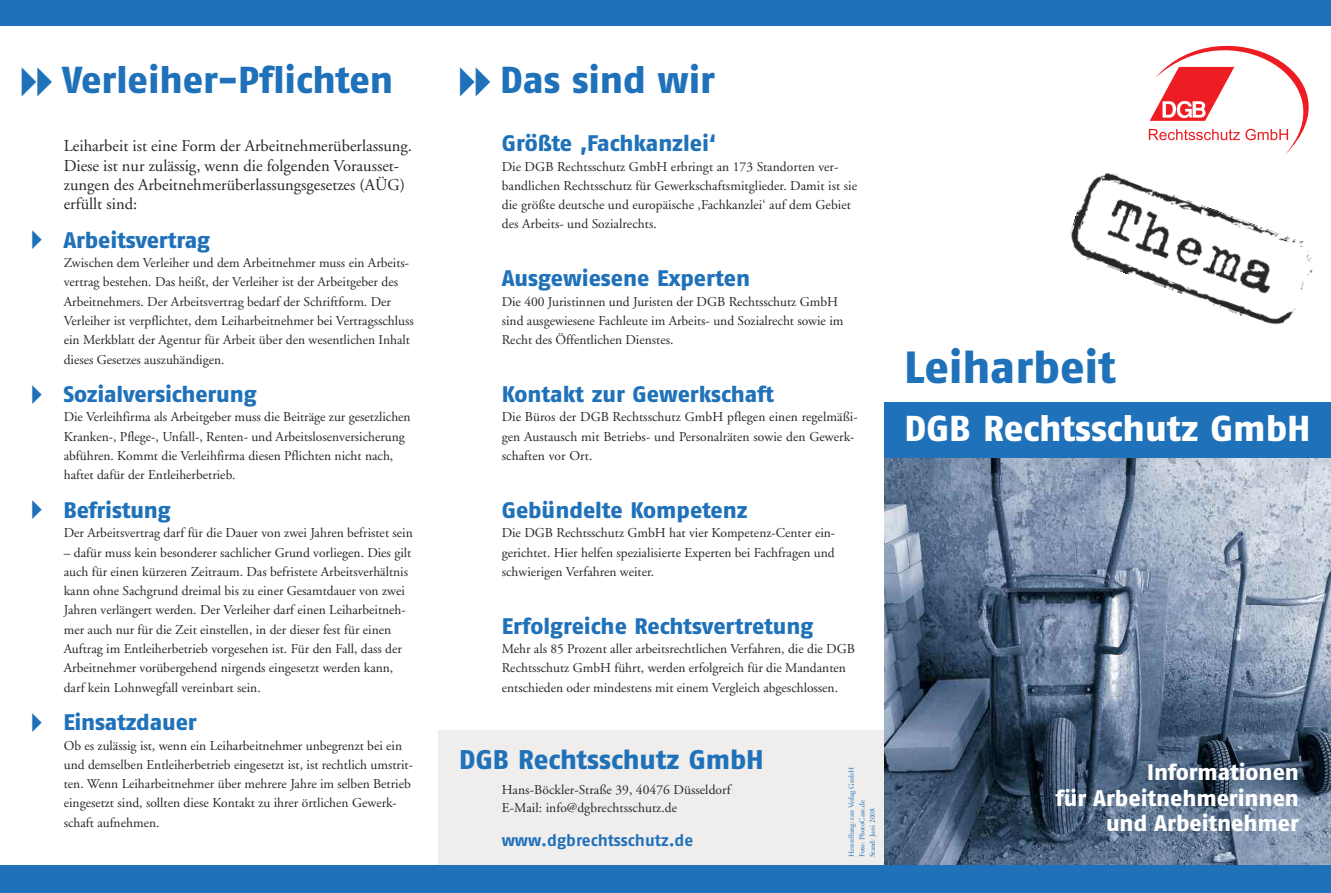
<style>
.page{position:relative;width:1331px;height:893px;background:#fff}
.page>*{position:absolute;margin:0;border:0;box-sizing:border-box;transform-origin:0 0}
.t1{font:45px "Fago No Exb";letter-spacing:-.005em;color:#1f71b9}
.t2{font:37.5px "Fago No Exb";color:#1f71b9}
.t3{font:36px "Fago No Exb";color:#fff}
.t4{font:27px "Fago No Exb";color:#1f71b9}
.t5{font:22.5px "Fago No Exb";letter-spacing:-.005em;color:#1f71b9}
.t6{font:22.5px/25.5px "Fago No Exb";color:#fff;text-align:right}
.t7{font:16.5px/19.4px "Adobe Garamond";color:#272627}
.t8{font:700 16.5px "Fago No";color:#1f71b9}
.t9{font:13.5px/19.4px "Adobe Garamond";color:#272627}
.t10{font:7.5px/10.5px "Adobe Garamond";color:#1f71b9}
</style>
<div class="page">
<div style="left:438px;top:730px;width:446px;height:135px;background:#efeeed"></div>
<div style="left:884px;top:402px;width:447px;height:58px;background:#1f71b9"></div>
<div style="left:0;top:0;width:1331px;height:26px;background:#1f71b9"></div>
<img style="left:1070px;top:173px;width:243px;height:152px">
<img style="left:884px;top:458px;width:447px;height:407px">
<div style="left:0;top:865px;width:1331px;height:28px;background:#1f71b9"></div>
<svg style="left:1149px;top:46px;width:160px;height:109px"></svg>
<h2 class="t2" style="left:62px;top:66px;width:333px">Verleiher-Pflichten</h2>
<h2 class="t2" style="left:500px;top:66px;width:216px">Das sind wir</h2>
<h3 class="t5" style="left:502px;top:135px;width:216px">Größte ‚Fachkanzlei‘</h3>
<p class="t7" style="left:64px;top:138px;width:350px">Leiharbeit ist eine Form der Arbeitnehmerüberlassung.<br>Diese ist nur zulässig, wenn die folgenden Vorausset&shy;zungen des Arbeitnehmerüberlassungsgesetzes (AÜG) erfüllt sind:</p>
<p class="t9" style="left:502px;top:158px;width:357px">Die DGB Rechtsschutz GmbH erbringt an 173 Standorten ver&shy;bandlichen Rechtsschutz für Gewerkschaftsmitglieder. Damit ist sie die größte deutsche und europäische ,Fachkanzlei‘ auf dem Gebiet des Arbeits- und Sozialrechts.</p>
<h3 class="t5" style="left:63px;top:231px;width:148px">Arbeitsvertrag</h3>
<p class="t9" style="left:64px;top:254px;width:351px">Zwischen dem Verleiher und dem Arbeitnehmer muss ein Arbeits&shy;vertrag bestehen. Das heißt, der Verleiher ist der Arbeitgeber des Arbeitnehmers. Der Arbeitsvertrag bedarf der Schriftform. Der Verleiher ist verpflichtet, dem Leiharbeitnehmer bei Vertragsschluss ein Merkblatt der Agentur für Arbeit über den wesentlichen Inhalt dieses Gesetzes auszuhändigen.</p>
<h3 class="t5" style="left:63px;top:386px;width:195px">Sozialversicherung</h3>
<p class="t9" style="left:64px;top:409px;width:348px">Die Verleihfirma als Arbeitgeber muss die Beiträge zur gesetzlichen Kranken-, Pflege-, Unfall-, Renten- und Arbeitslosenversicherung abführen. Kommt die Verleihfirma diesen Pflichten nicht nach, haftet dafür der Entleiherbetrieb.</p>
<h3 class="t5" style="left:63px;top:501px;width:109px">Befristung</h3>
<p class="t9" style="left:64px;top:524px;width:350px">Der Arbeitsvertrag darf für die Dauer von zwei Jahren befristet sein</p>
<p class="t9" style="left:64px;top:544px;width:349px">– dafür muss kein besonderer sachlicher Grund vorliegen. Dies gilt auch für einen kürzeren Zeitraum. Das befristete Arbeitsverhältnis kann ohne Sachgrund dreimal bis zu einer Gesamtdauer von zwei Jahren verlängert werden. Der Verleiher darf einen Leiharbeitneh&shy;mer auch nur für die Zeit einstellen, in der dieser fest für einen Auftrag im Entleiherbetrieb vorgesehen ist. Für den Fall, dass der Arbeitnehmer vorübergehend nirgends eingesetzt werden kann, darf kein Lohnwegfall vereinbart sein.</p>
<h3 class="t5" style="left:63px;top:714px;width:135px">Einsatzdauer</h3>
<p class="t9" style="left:64px;top:737px;width:351px">Ob es zulässig ist, wenn ein Leiharbeitnehmer unbegrenzt bei ein und demselben Entleiherbetrieb eingesetzt ist, ist rechtlich umstrit&shy;ten. Wenn Leiharbeitnehmer über mehrere Jahre im selben Betrieb eingesetzt sind, sollten diese Kontakt zu ihrer örtlichen Gewerk&shy;schaft aufnehmen.</p>
<h3 class="t5" style="left:502px;top:270px;width:250px">Ausgewiesene Experten</h3>
<p class="t9" style="left:502px;top:293px;width:343px">Die 400 Juristinnen und Juristen der DGB Rechtsschutz GmbH sind ausgewiesene Fachleute im Arbeits- und Sozialrecht sowie im<br>Recht des Öffentlichen Dienstes.</p>
<h3 class="t5" style="left:502px;top:386px;width:274px">Kontakt zur Gewerkschaft</h3>
<p class="t9" style="left:502px;top:409px;width:357px">Die Büros der DGB Rechtsschutz GmbH pflegen einen regelmäßi&shy;gen Austausch mit Betriebs- und Personalräten sowie den Gewerk&shy;schaften vor Ort.</p>
<h3 class="t5" style="left:502px;top:501px;width:247px">Gebündelte Kompetenz</h3>
<p class="t9" style="left:502px;top:524px;width:335px;text-align:justify">Die DGB Rechtsschutz GmbH hat vier Kompetenz-Center ein&shy;gerichtet. Hier helfen spezialisierte Experten bei Fachfragen und schwierigen Verfahren weiter.</p>
<h3 class="t5" style="left:502px;top:617px;width:313px">Erfolgreiche Rechtsvertretung</h3>
<p class="t9" style="left:502px;top:640px;width:355px">Mehr als 85 Prozent aller arbeitsrechtlichen Verfahren, die die DGB<br>Rechtsschutz GmbH führt, werden erfolgreich für die Mandanten entschieden oder mindestens mit einem Vergleich abgeschlossen.</p>
<h3 class="t4" style="left:459px;top:749px;width:306px">DGB Rechtsschutz GmbH</h3>
<p class="t9" style="left:502px;top:782px;width:231px;line-height:18px">Hans-Böckler-Straße 39, 40476 Düsseldorf<br>E-Mail: info@dgbrechtsschutz.de</p>
<p class="t8" style="left:502px;top:834px;width:193px">www.dgbrechtsschutz.de</p>
<p class="t10" style="left:847px;top:857px;width:92px;rotate:-90deg">Herstellung: ran Verlag GmbH<br>Foto: PhotoCase.de<br>Stand: Juni 2008</p>
<h1 class="t1" style="left:904px;top:350px;width:213px">Leiharbeit</h1>
<h3 class="t3" style="left:904px;top:414px;width:408px">DGB Rechtsschutz GmbH</h3>
<h3 class="t6" style="left:1055px;top:761px;width:245px">Informationen<br>für Arbeitnehmerinnen und Arbeitnehmer</h3>
</div>
